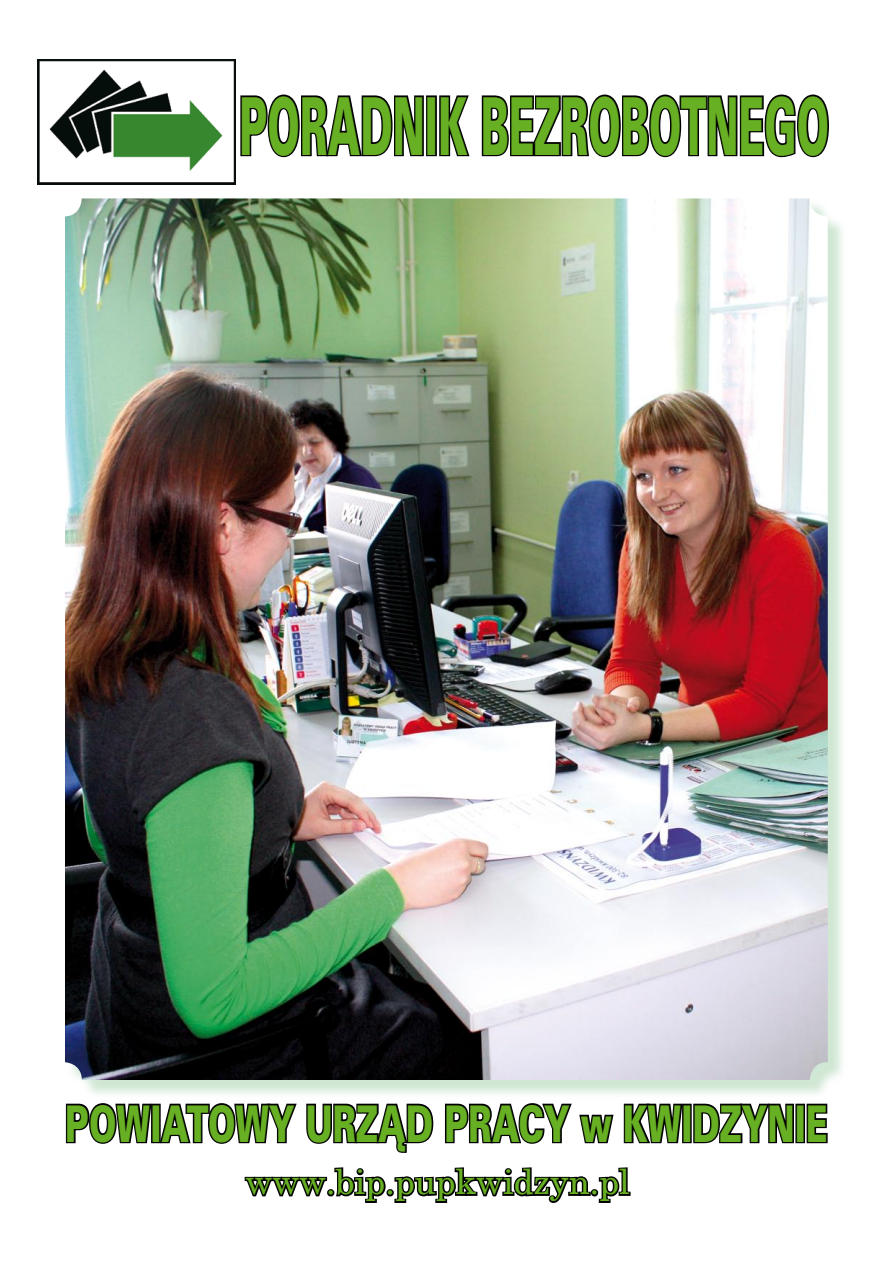
<style>
.page{position:relative;width:893px;height:1263px;background:#fff}
.page>*{position:absolute;margin:0;border:0;box-sizing:border-box;transform-origin:0 0}
.t1{font:73.05px "Zurich Blk PL";color:#67af23;scale:.49 1}
.t2{font:46.2px "Zurich Blk PL";color:#67af23;scale:.66 1}
.t3{font:34.5px "New Brunswick";color:#67af23}
</style>
<div class="page">
<div style="left:66px;top:200px;width:781px;height:900px;background:#c0dfc6;opacity:.75"></div>
<img style="left:65px;top:198px;width:763px;height:882px;border-radius:18px">
<svg style="left:240px;top:94px;width:184px;height:64px"></svg>
<div style="left:426px;top:95px;width:11px;height:61px;border:3px solid #000"></div>
<svg style="left:439px;top:95px;width:31px;height:62px"></svg>
<svg style="left:481px;top:94px;width:348px;height:64px"></svg>
<img style="left:38px;top:60px;width:198px;height:125px">
<svg style="left:65px;top:1098px;width:233px;height:46px"></svg>
<svg style="left:305px;top:1098px;width:130px;height:55px"></svg>
<svg style="left:443px;top:1098px;width:172px;height:46px"></svg>
<svg style="left:623px;top:1103px;width:61px;height:41px"></svg>
<div style="left:682px;top:1104px;width:10px;height:39px;border:3px solid #000"></div>
<svg style="left:692px;top:1094px;width:103px;height:50px"></svg>
<div style="left:795px;top:1104px;width:10px;height:39px;border:3px solid #000"></div>
<svg style="left:805px;top:1103px;width:23px;height:41px"></svg>
<svg style="left:244px;top:1167px;width:387px;height:36px"></svg>
<h1 class="t1" style="left:239px;top:77px;width:1205px">PORADNIK BEZROBOTNEGO</h1>
<p class="t2" style="left:65px;top:1093px;width:1157px">POWIATOWY URZĄD PRACY w KWIDZYNIE</p>
<p class="t3" style="left:246px;top:1160px;width:386px">www.bip.pupkwidzyn.pl</p>
</div>
